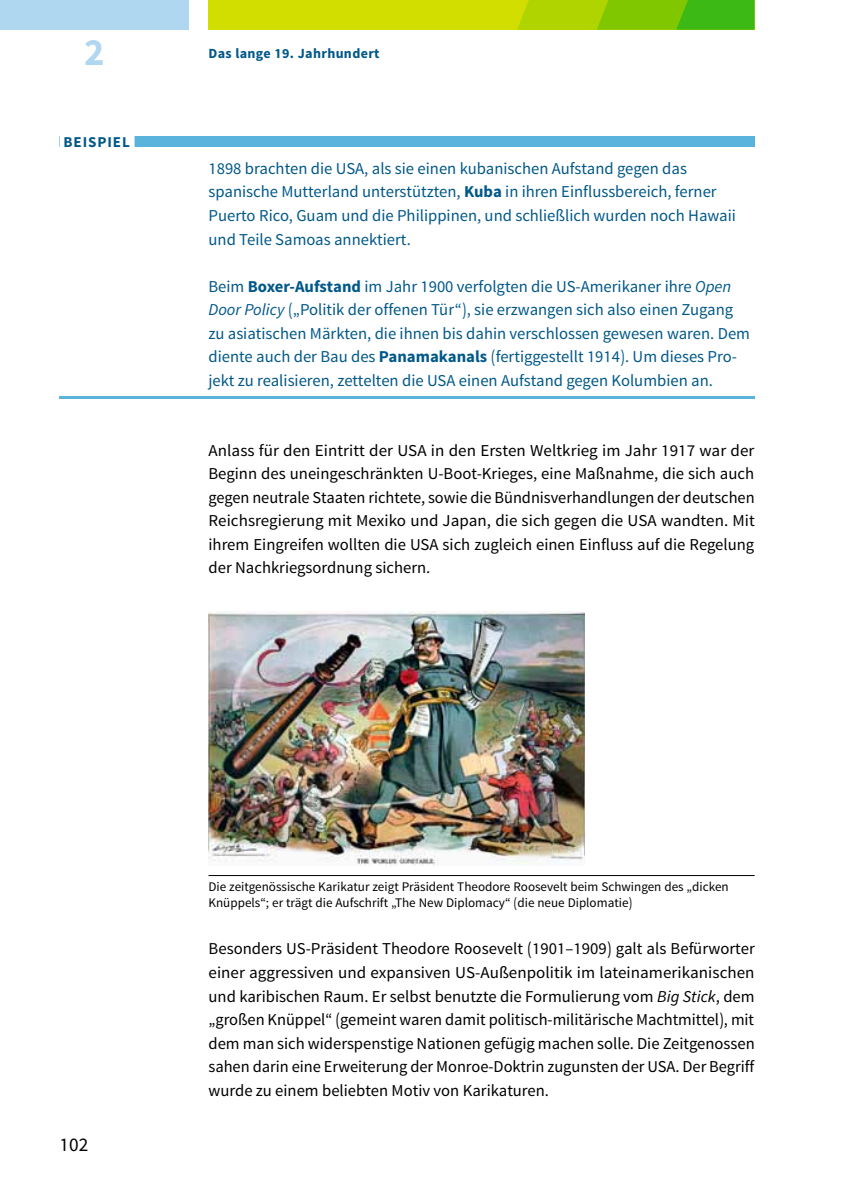
<style>
.page{position:relative;width:844px;height:1191px;background:#fff}
.page>*{position:absolute;margin:0;border:0;box-sizing:border-box;transform-origin:0 0}
.t1{font:700 38.5px "bs Sirah Sans 1";color:#b0d7f0}
.t2{font:19.25px "bs Sirah Sans 1";color:#000}
.t3{font:16.62px/23.6px "bs Sirah Sans 1";color:#000;text-align:justify}
.t4{font:16.62px/23.6px "bs Sirah Sans 1";color:#005889}
.t5{font:700 15.05px "bs Sirah Sans 1";letter-spacing:.06em;color:#005889}
.t6{font:700 14px "bs Sirah Sans 1";letter-spacing:.025em;color:#005889}
.t7{font:13.12px/16.6px "bs Sirah Sans 1";color:#000}
.s1{font-weight:700}
.s2{font-style:italic}
</style>
<div class="page">
<div style="left:0;top:0;width:189px;height:30px;background:#b0d7f0"></div>
<div style="left:208px;top:0;width:546px;height:30px;background:#d2dd00"></div>
<svg style="left:517px;top:0;width:238px;height:30px;background:#7ec706"></svg>
<hr style="left:208px;top:875px;width:546px;height:1px;background:#000">
<img style="left:208px;top:612px;width:376px;height:253px">
<div style="left:60px;top:136px;width:694px;height:11px;background:#59b3dc"></div>
<div style="left:60px;top:135px;width:74px;height:14px;background:#fff"></div>
<hr style="left:60px;top:396px;width:694px;height:2px;background:#59b3dc">
<h1 class="t1" style="left:84px;top:27px;width:22px">2</h1>
<p class="t6" style="left:208px;top:45px;width:172px">Das lange 19. Jahrhundert</p>
<p class="t5" style="left:63px;top:132px;width:68px">Beispiel</p>
<p class="t4" style="left:208px;top:157px;width:529px">1898 brachten die USA, als sie einen kubanischen Aufstand gegen das spanische Mutterland unterstützten, <span class="s1">Kuba</span> in ihren Einflussbereich, ferner Puerto Rico, Guam und die Philippinen, und schließlich wurden noch Hawaii und Teile Samoas annektiert.</p>
<p class="t4" style="left:208px;top:275px;width:543px">Beim <span class="s1">Boxer-Aufstand</span> im Jahr 1900 verfolgten die US-Amerikaner ihre <span class="s2">Open Door Policy</span> („Politik der offenen Tür“), sie erzwangen sich also einen Zugang zu asiatischen Märkten, die ihnen bis dahin verschlossen gewesen waren. Dem diente auch der Bau des <span class="s1">Panamakanals</span> (fertiggestellt 1914). Um dieses Pro&shy;jekt zu realisieren, zettelten die USA einen Aufstand gegen Kolumbien an.</p>
<p class="t3" style="left:208px;top:439px;width:547px">Anlass für den Eintritt der USA in den Ersten Weltkrieg im Jahr 1917 war der Beginn des uneingeschränkten U-Boot-Krieges, eine Maßnahme, die sich auch gegen neutrale Staaten richtete, sowie die Bündnisverhandlungen der deutschen Reichsregierung mit Mexiko und Japan, die sich gegen die USA wandten. Mit ihrem Eingreifen wollten die USA sich zugleich einen Einfluss auf die Regelung der Nachkriegsordnung sichern.</p>
<p class="t2" style="left:60px;top:1132px;width:30px">102</p>
<p class="t7" style="left:208px;top:878px;width:521px">Die zeitgenössische Karikatur zeigt Präsident Theodore Roosevelt beim Schwingen des „dicken<br>Knüppels“; er trägt die Aufschrift „The New Diplomacy“ (die neue Diplomatie)</p>
<p class="t3" style="left:208px;top:938px;width:547px">Besonders US-Präsident Theodore Roosevelt (1901–1909) galt als Befürworter einer aggressiven und expansiven US-Außenpolitik im lateinamerikanischen und karibischen Raum. Er selbst benutzte die Formulierung vom <span class="s2">Big Stick</span>, dem „großen Knüppel“ (gemeint waren damit politisch-militärische Machtmittel), mit dem man sich widerspenstige Nationen gefügig machen solle. Die Zeitgenossen sahen darin eine Erweiterung der Monroe-Doktrin zugunsten der USA. Der Begriff wurde zu einem beliebten Motiv von Karikaturen.</p>
</div>
